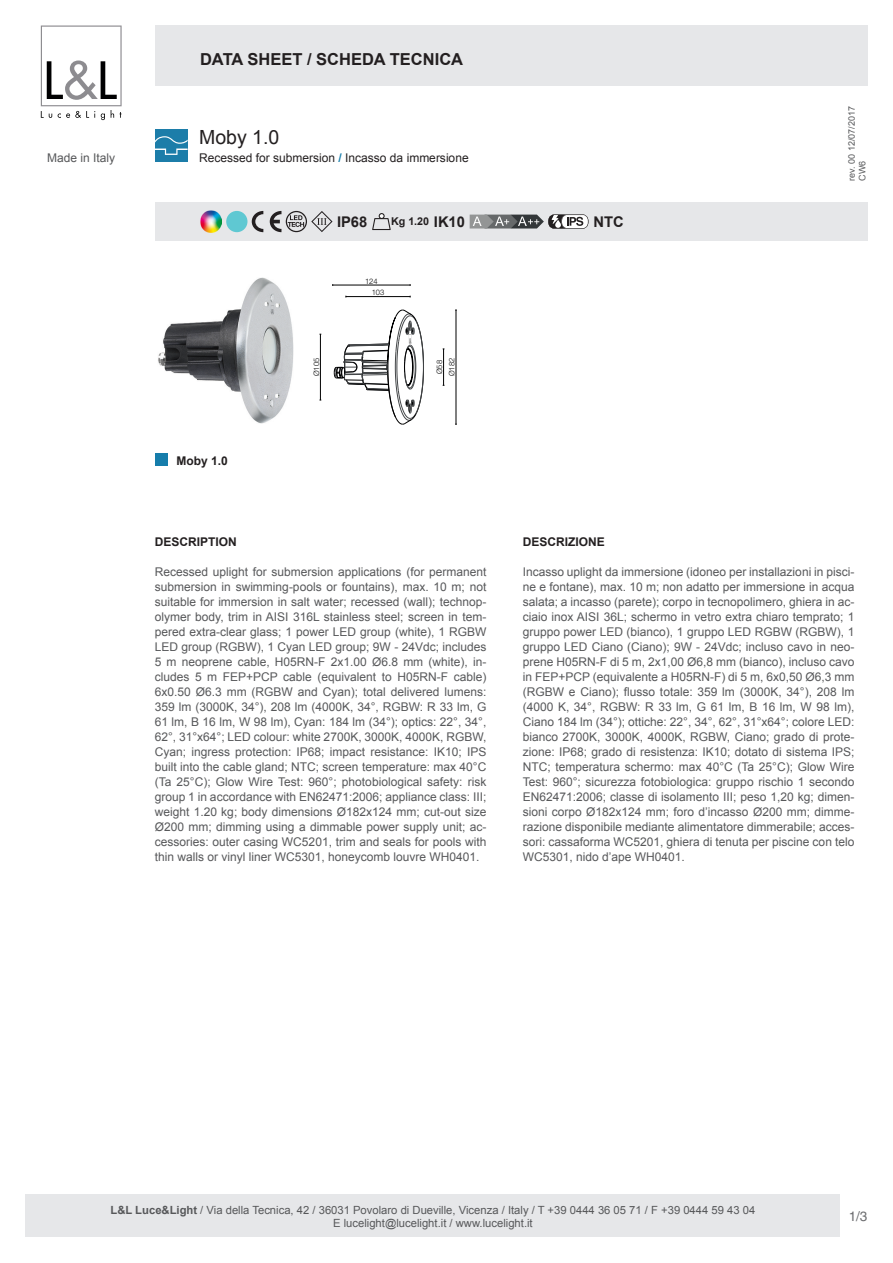
<style>
.page{position:relative;width:893px;height:1263px;background:#fff}
.page>*{position:absolute;margin:0;border:0;box-sizing:border-box;transform-origin:0 0}
.t1{font:19.5px "Arial";color:#231f20}
.t2{font:700 16.5px "Arial";color:#231f20}
.t3{font:700 14.7px "Arial";color:#231f20}
.t4{font:13.5px "Helvetica LT Std";color:#6c6d70}
.t5{font:12px/15px "Arial";color:#57585a;text-align:justify}
.t6{font:12px "Arial";color:#231f20}
.t7{font:700 12px "Arial";color:#231f20}
.t8{font:11.25px "Arial";color:#57585a}
.t9{font:700 10.8px "Arial";color:#231f20}
.t10{font:9px "Arial";color:#57585a}
.t11{font:300 7.65px/12.5px "Helvetica Neue LT Std";color:#000001}
.s1{font-weight:700;color:#167dab}
.s2{font-weight:700}
</style>
<div class="page">
<svg style="left:334px;top:310px;width:90px;height:114px"></svg>
<hr style="left:456px;top:310px;width:1px;height:114px;background:#000001">
<hr style="left:443px;top:349px;width:1px;height:36px;background:#000001">
<hr style="left:320px;top:334px;width:1px;height:66px;background:#000001">
<hr style="left:333px;top:285px;width:77px;height:1px;background:#000001">
<hr style="left:346px;top:296px;width:64px;height:1px;background:#000001">
<img style="left:158px;top:278px;width:136px;height:146px">
<div style="left:155px;top:129px;width:33px;height:33px;background:#1c7da9"></div>
<svg style="left:155px;top:136px;width:33px;height:19px"></svg>
<svg style="left:41px;top:26px;width:81px;height:94px"></svg>
<div style="left:155px;top:202px;width:712px;height:39px;background:#e6e7e9"></div>
<div style="left:155px;top:453px;width:12px;height:12px;background:#167dab"></div>
<div style="left:26px;top:1194px;width:814px;height:43px;background:#e6e7e9"></div>
<div style="left:155px;top:26px;width:712px;height:60px;background:#e6e7e9"></div>
<svg style="left:252px;top:211px;width:11px;height:21px"></svg>
<svg style="left:270px;top:211px;width:63px;height:21px"></svg>
<svg style="left:372px;top:213px;width:19px;height:17px"></svg>
<svg style="left:470px;top:215px;width:118px;height:13px;background:#8a8b8c"></svg>
<img style="left:201px;top:211px;width:21px;height:21px">
<div style="left:226px;top:211px;width:21px;height:21px;background:#5fc8d2;border-radius:50%"></div>
<p class="t5" style="left:47px;top:151px;width:70px">Made in Italy</p>
<p class="t2" style="left:200px;top:48px;width:265px">DATA SHEET / SCHEDA TECNICA</p>
<p class="t1" style="left:199px;top:125px;width:82px">Moby 1.0</p>
<p class="t6" style="left:199px;top:150px;width:271px">Recessed for submersion <span class="s1">/</span> Incasso da immersione</p>
<p class="t3" style="left:337px;top:212px;width:32px">IP68</p>
<p class="t9" style="left:391px;top:214px;width:40px">Kg 1.20</p>
<p class="t3" style="left:434px;top:212px;width:33px">IK10</p>
<p class="t3" style="left:594px;top:212px;width:32px">NTC</p>
<p class="t11" style="left:372px;top:275px;width:14px;line-height:11.6px;text-indent:-7px">124<br>103</p>
<p class="t7" style="left:176px;top:453px;width:53px">Moby 1.0</p>
<p class="t11" style="left:310px;top:376px;width:20px;rotate:-90deg">Ø105</p>
<p class="t11" style="left:433px;top:376px;width:20px;rotate:-90deg">Ø58<br>Ø182</p>
<p class="t10" style="left:846px;top:181px;width:76px;rotate:-90deg">rev. 00 12/07/2017</p>
<p class="t10" style="left:856px;top:181px;width:21px;rotate:-90deg">CW6</p>
<p class="t7" style="left:155px;top:534px;width:84px">DESCRIPTION</p>
<p class="t5" style="left:155px;top:564px;width:333px">Recessed uplight for submersion applications (for permanent submersion in swimming-pools or fountains), max. 10 m; not suitable for immersion in salt water; recessed (wall); technop&shy;olymer body, trim in AISI 316L stainless steel; screen in tem&shy;pered extra-clear glass; 1 power LED group (white), 1 RGBW LED group (RGBW), 1 Cyan LED group; 9W - 24Vdc; includes 5 m neoprene cable, H05RN-F 2x1.00 Ø6.8 mm (white), in&shy;cludes 5 m FEP+PCP cable (equivalent to H05RN-F cable)<br>6x0.50 Ø6.3 mm (RGBW and Cyan); total delivered lumens:<br>359 lm (3000K, 34°), 208 lm (4000K, 34°, RGBW: R 33 lm, G 61 lm, B 16 lm, W 98 lm), Cyan: 184 lm (34°); optics: 22°, 34°, 62°, 31°x64°; LED colour: white 2700K, 3000K, 4000K, RGBW, Cyan; ingress protection: IP68; impact resistance: IK10; IPS built into the cable gland; NTC; screen temperature: max 40°C (Ta 25°C); Glow Wire Test: 960°; photobiological safety: risk group 1 in accordance with EN62471:2006; appliance class: III; weight 1.20 kg; body dimensions Ø182x124 mm; cut-out size Ø200 mm; dimming using a dimmable power supply unit; ac&shy;cessories: outer casing WC5201, trim and seals for pools with thin walls or vinyl liner WC5301, honeycomb louvre WH0401.</p>
<p class="t7" style="left:523px;top:534px;width:84px">DESCRIZIONE</p>
<p class="t5" style="left:523px;top:564px;width:333px">Incasso uplight da immersione (idoneo per installazioni in pisci&shy;ne e fontane), max. 10 m; non adatto per immersione in acqua salata; a incasso (parete); corpo in tecnopolimero, ghiera in ac&shy;ciaio inox AISI 36L; schermo in vetro extra chiaro temprato; 1 gruppo power LED (bianco), 1 gruppo LED RGBW (RGBW), 1 gruppo LED Ciano (Ciano); 9W - 24Vdc; incluso cavo in neo&shy;prene H05RN-F di 5 m, 2x1,00 Ø6,8 mm (bianco), incluso cavo in FEP+PCP (equivalente a H05RN-F) di 5 m, 6x0,50 Ø6,3 mm (RGBW e Ciano); flusso totale: 359 lm (3000K, 34°), 208 lm (4000 K, 34°, RGBW: R 33 lm, G 61 lm, B 16 lm, W 98 lm), Ciano 184 lm (34°); ottiche: 22°, 34°, 62°, 31°x64°; colore LED: bianco 2700K, 3000K, 4000K, RGBW, Ciano; grado di prote&shy;zione: IP68; grado di resistenza: IK10; dotato di sistema IPS; NTC; temperatura schermo: max 40°C (Ta 25°C); Glow Wire Test: 960°; sicurezza fotobiologica: gruppo rischio 1 secondo EN62471:2006; classe di isolamento III; peso 1,20 kg; dimen&shy;sioni corpo Ø182x124 mm; foro d’incasso Ø200 mm; dimme&shy;razione disponibile mediante alimentatore dimmerabile; acces&shy;sori: cassaforma WC5201, ghiera di tenuta per piscine con telo WC5301, nido d’ape WH0401.</p>
<p class="t8" style="left:111px;top:1203px;width:646px"><span class="s2">L&amp;L Luce&amp;Light</span> / Via della Tecnica, 42 / 36031 Povolaro di Dueville, Vicenza / Italy / T +39 0444 36 05 71 / F +39 0444 59 43 04</p>
<p class="t8" style="left:333px;top:1216px;width:201px">E lucelight@lucelight.it / www.lucelight.it</p>
<p class="t4" style="left:849px;top:1208px;width:20px">1/3</p>
</div>
